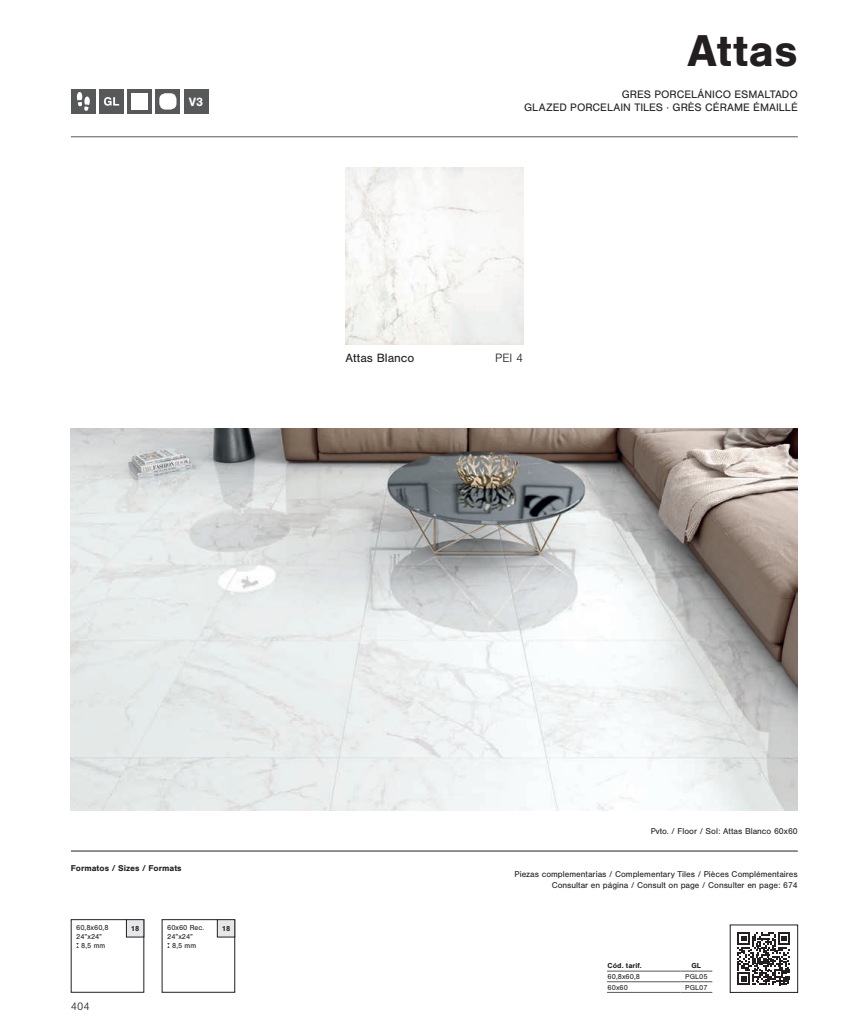
<style>
.page{position:relative;width:851px;height:1028px;background:#fff}
.page>*{position:absolute;margin:0;border:0;box-sizing:border-box;transform-origin:0 0}
.t1{font:700 46.25px "Nimbus San";letter-spacing:.005em;color:#231f20}
.t2{font:12.5px "Nimbus San";color:#231f20}
.t3{font:300 12.5px "Nimbus San";color:#231f20}
.t4{font:700 12.5px "Nimbus San";color:#fff}
.t5{font:11.25px/13.5px "Nimbus San";color:#231f20;text-align:right}
.t6{font:300 11.25px "Nimbus San";color:#231f20}
.t7{font:8.75px/10.5px "Nimbus San";color:#231f20;text-align:right}
.t8{font:700 8.75px "Nimbus San";color:#231f20}
.t9{font:7.5px/9px "Nimbus San";color:#231f20}
.t10{font:700 7.5px "Nimbus San";color:#231f20}
</style>
<div class="page">
<hr style="left:71px;top:136px;width:726px;height:1px;background:#57585a">
<hr style="left:71px;top:850px;width:726px;height:1px;background:#231f20">
<div style="left:162px;top:919px;width:73px;height:73px;border:1px solid #231f20"></div>
<div style="left:217px;top:919px;width:18px;height:18px;background:#e6e7e9"></div>
<div style="left:217px;top:919px;width:18px;height:18px;border:1px solid #231f20"></div>
<div style="left:126px;top:919px;width:18px;height:18px;background:#e6e7e9"></div>
<div style="left:126px;top:919px;width:18px;height:18px;border:1px solid #231f20"></div>
<hr style="left:607px;top:970px;width:73px;height:1px;background:#57585a">
<hr style="left:607px;top:981px;width:73px;height:1px;background:#57585a">
<hr style="left:607px;top:992px;width:73px;height:1px;background:#57585a">
<hr style="left:680px;top:970px;width:32px;height:1px;background:#57585a">
<hr style="left:680px;top:981px;width:32px;height:1px;background:#57585a">
<hr style="left:680px;top:992px;width:32px;height:1px;background:#57585a">
<img style="left:71px;top:428px;width:726px;height:382px">
<img style="left:345px;top:168px;width:178px;height:177px">
<div style="left:71px;top:89px;width:25px;height:25px;background:#57585a"></div>
<svg style="left:77px;top:92px;width:13px;height:19px"></svg>
<div style="left:99px;top:89px;width:25px;height:25px;background:#57585a"></div>
<svg style="left:104px;top:97px;width:15px;height:9px"></svg>
<div style="left:127px;top:89px;width:25px;height:25px;background:#57585a"></div>
<div style="left:132px;top:93px;width:16px;height:16px;background:#fff"></div>
<div style="left:155px;top:89px;width:25px;height:25px;background:#57585a"></div>
<div style="left:159px;top:93px;width:17px;height:16px;background:#fff;border-radius:6px"></div>
<div style="left:184px;top:89px;width:24px;height:25px;background:#57585a"></div>
<svg style="left:737px;top:932px;width:53px;height:53px"></svg>
<h2 class="t4" style="left:189px;top:94px;width:16px">V3</h2>
<h1 class="t1" style="left:687px;top:25px;width:112px">Attas</h1>
<p class="t5" style="left:524px;top:87px;width:275px">GRES PORCELÁNICO ESMALTADO<br>GLAZED PORCELAIN TILES · GRÈS CÉRAME ÉMAILLÉ</p>
<h2 class="t2" style="left:345px;top:351px;width:70px">Attas Blanco</h2>
<h2 class="t3" style="left:495px;top:351px;width:29px">PEI 4</h2>
<p class="t8" style="left:71px;top:863px;width:112px">Formatos / Sizes / Formats</p>
<p class="t9" style="left:76px;top:922px;width:34px">60,8x60,8</p>
<p class="t10" style="left:131px;top:924px;width:10px">18</p>
<p class="t9" style="left:81px;top:931px;width:26px;text-indent:-5px">24”x24”<br>8,5 mm</p>
<p class="t6" style="left:71px;top:1000px;width:20px">404</p>
<p class="t9" style="left:167px;top:922px;width:39px">60x60 Rec.</p>
<p class="t10" style="left:222px;top:924px;width:10px">18</p>
<p class="t9" style="left:172px;top:931px;width:26px;text-indent:-5px">24”x24”<br>8,5 mm</p>
<p class="t7" style="left:650px;top:826px;width:148px">Pvto. / Floor / Sol: Attas Blanco 60x60</p>
<p class="t7" style="left:514px;top:869px;width:285px">Piezas complementarias / Complementary Tiles / Pièces Complémentaires<br>Consultar en página / Consult on page / Consulter en page: 674</p>
<p class="t10" style="left:607px;top:961px;width:36px">Cód. tarif.</p>
<p class="t10" style="left:691px;top:961px;width:11px">GL</p>
<p class="t9" style="left:607px;top:972px;width:34px">60,8x60,8</p>
<p class="t9" style="left:685px;top:972px;width:24px">PGL05</p>
<p class="t9" style="left:607px;top:982px;width:22px">60x60</p>
<p class="t9" style="left:685px;top:982px;width:24px">PGL07</p>
</div>
